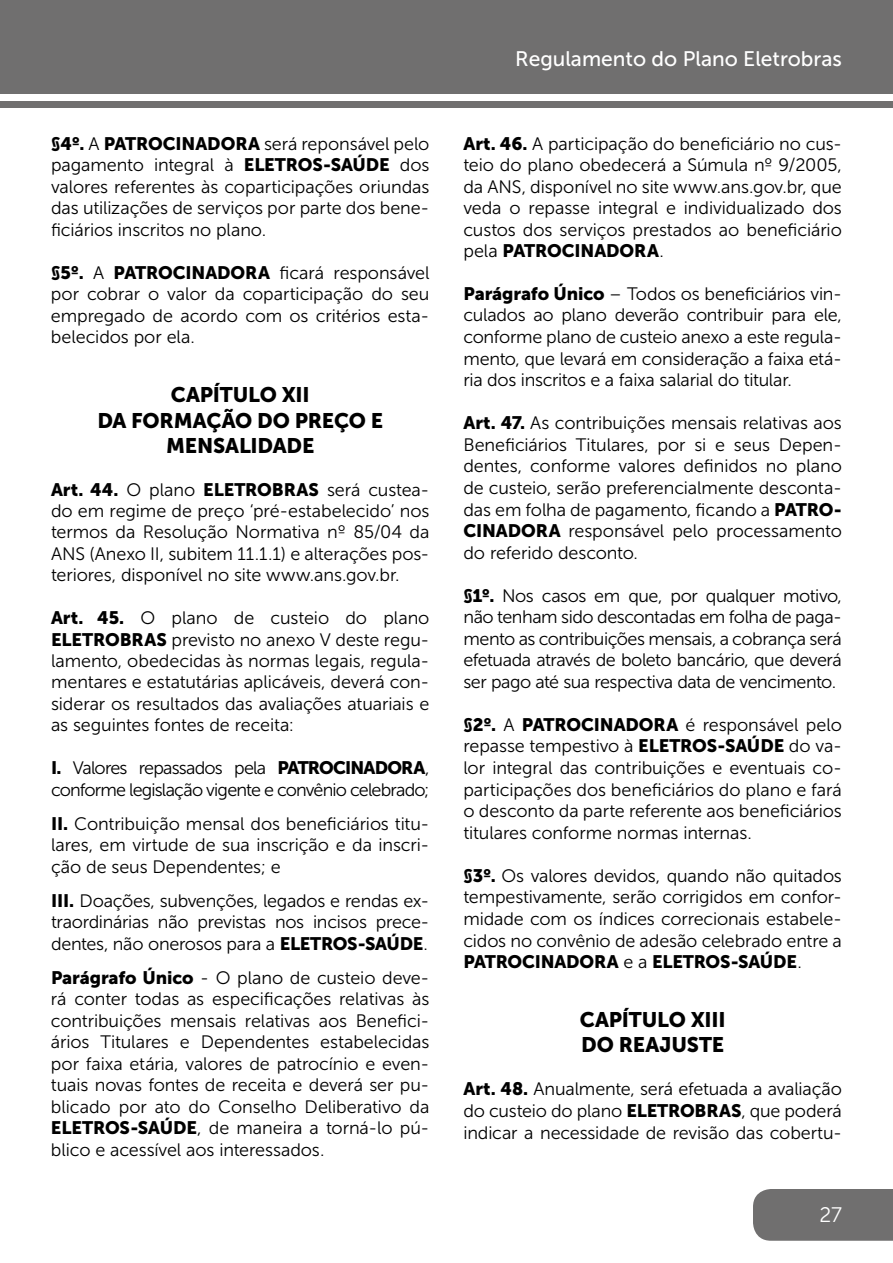
<style>
.page{position:relative;width:893px;height:1263px;background:#fff}
.page>*{position:absolute;margin:0;border:0;box-sizing:border-box;transform-origin:0 0}
.t1{font:21px/25.2px "Museo Sans 900";letter-spacing:-.01em;color:#000;text-align:center}
.t2{font:21px "Museo Sans 500";color:#fff}
.t3{font:21px "Museo Sans 300";color:#fff}
.t4{font:18px/21.6px "Museo Sans 300";letter-spacing:-.01em;color:#000;text-align:justify}
.t5{font:18px "Museo Sans 900";letter-spacing:-.01em;color:#000}
.t6{font:18px/21.5px "Museo Sans 300";letter-spacing:-.045em;color:#000}
.s1{font-family:"Museo Sans 900"}
.s2{font-family:"Museo Sans 300"}
</style>
<div class="page">
<div style="left:753px;top:1189px;width:140px;height:52px;background:#706f6f"></div>
<div style="left:0;top:0;width:893px;height:94px;background:#706f6f"></div>
<div style="left:0;top:101px;width:893px;height:6px;background:#706f6f"></div>
<p class="t4" style="left:51px;top:133px;width:380px"><span class="s1">§4º.</span> A <span class="s1">PATROCINADORA</span> será reponsável pelo pagamento integral à <span class="s1">ELETROS-SAÚDE</span> dos valores referentes às coparticipações oriundas das utilizações de serviços por parte dos bene&shy;ficiários inscritos no plano.</p>
<p class="t4" style="left:51px;top:262px;width:380px"><span class="s1">§5º.</span> A <span class="s1">PATROCINADORA</span> ficará responsável por cobrar o valor da coparticipação do seu empregado de acordo com os critérios esta&shy;belecidos por ela.</p>
<p class="t1" style="left:97px;top:382px;width:287px">CAPÍTULO XII<br>DA FORMAÇÃO DO PREÇO E<br>MENSALIDADE</p>
<p class="t5" style="left:51px;top:479px;width:380px">Art. 44. <span class="s2">O plano</span> ELETROBRAS <span class="s2">será custea-</span></p>
<p class="t4" style="left:51px;top:500px;width:380px">do em regime de preço ‘pré-estabelecido’ nos termos da Resolução Normativa nº 85/04 da ANS (Anexo II, subitem 11.1.1) e alterações pos&shy;teriores, disponível no site www.ans.gov.br.</p>
<p class="t4" style="left:51px;top:607px;width:380px"><span class="s1">Art. 45.</span> O plano de custeio do plano <span class="s1">ELETROBRAS</span> previsto no anexo V deste regu&shy;lamento, obedecidas às normas legais, regula&shy;mentares e estatutárias aplicáveis, deverá con&shy;siderar os resultados das avaliações atuariais e as seguintes fontes de receita:</p>
<p class="t6" style="left:51px;top:757px;width:380px"><span class="s1">I.</span> Valores repassados pela <span class="s1">PATROCINADORA</span>, conforme legislação vigente e convênio celebrado;</p>
<p class="t4" style="left:51px;top:813px;width:380px"><span class="s1">II.</span> Contribuição mensal dos beneficiários titu&shy;lares, em virtude de sua inscrição e da inscri&shy;ção de seus Dependentes; e</p>
<p class="t4" style="left:51px;top:890px;width:380px"><span class="s1">III.</span> Doações, subvenções, legados e rendas ex&shy;traordinárias não previstas nos incisos prece&shy;dentes, não onerosos para a <span class="s1">ELETROS-SAÚDE</span>.</p>
<p class="t4" style="left:51px;top:967px;width:380px"><span class="s1">Parágrafo Único</span> - O plano de custeio deve&shy;rá conter todas as especificações relativas às contribuições mensais relativas aos Benefici&shy;ários Titulares e Dependentes estabelecidas por faixa etária, valores de patrocínio e even&shy;tuais novas fontes de receita e deverá ser pu&shy;blicado por ato do Conselho Deliberativo da <span class="s1">ELETROS-SAÚDE</span>, de maneira a torná-lo pú&shy;blico e acessível aos interessados.</p>
<p class="t2" style="left:515px;top:47px;width:328px">Regulamento do Plano Eletrobras</p>
<p class="t4" style="left:463px;top:133px;width:380px"><span class="s1">Art. 46.</span> A participação do beneficiário no cus&shy;teio do plano obedecerá a Súmula nº 9/2005, da ANS, disponível no site www.ans.gov.br, que veda o repasse integral e individualizado dos custos dos serviços prestados ao beneficiário</p>
<p class="t5" style="left:463px;top:240px;width:202px"><span class="s2">pela</span> PATROCINADORA<span class="s2">.</span></p>
<p class="t4" style="left:463px;top:283px;width:380px"><span class="s1">Parágrafo Único</span> – Todos os beneficiários vin&shy;culados ao plano deverão contribuir para ele, conforme plano de custeio anexo a este regula&shy;mento, que levará em consideração a faixa etá&shy;ria dos inscritos e a faixa salarial do titular.</p>
<p class="t4" style="left:463px;top:412px;width:380px"><span class="s1">Art. 47.</span> As contribuições mensais relativas aos Beneficiários Titulares, por si e seus Depen&shy;dentes, conforme valores definidos no plano de custeio, serão preferencialmente desconta&shy;das em folha de pagamento, ficando a <span class="s1">PATRO-CINADORA</span> responsável pelo processamento do referido desconto.</p>
<p class="t4" style="left:463px;top:585px;width:380px"><span class="s1">§1º.</span> Nos casos em que, por qualquer motivo, não tenham sido descontadas em folha de paga&shy;mento as contribuições mensais, a cobrança será efetuada através de boleto bancário, que deverá ser pago até sua respectiva data de vencimento.</p>
<p class="t5" style="left:463px;top:714px;width:380px">§2º. <span class="s2">A</span> PATROCINADORA <span class="s2">é responsável pelo</span></p>
<p class="t4" style="left:463px;top:736px;width:380px">repasse tempestivo à <span class="s1">ELETROS-SAÚDE</span> do va&shy;lor integral das contribuições e eventuais co&shy;participações dos beneficiários do plano e fará o desconto da parte referente aos beneficiários titulares conforme normas internas.</p>
<p class="t4" style="left:463px;top:865px;width:380px"><span class="s1">§3º.</span> Os valores devidos, quando não quitados tempestivamente, serão corrigidos em confor&shy;midade com os índices correcionais estabele&shy;cidos no convênio de adesão celebrado entre a</p>
<p class="t5" style="left:463px;top:952px;width:340px">PATROCINADORA <span class="s2">e a</span> ELETROS-SAÚDE<span class="s2">.</span></p>
<p class="t1" style="left:580px;top:1007px;width:148px;text-align:left">CAPÍTULO XIII<br>DO REAJUSTE</p>
<p class="t4" style="left:463px;top:1078px;width:380px"><span class="s1">Art. 48.</span> Anualmente, será efetuada a avaliação do custeio do plano <span class="s1">ELETROBRAS</span>, que poderá indicar a necessidade de revisão das cobertu-</p>
<p class="t3" style="left:819px;top:1203px;width:24px">27</p>
</div>
